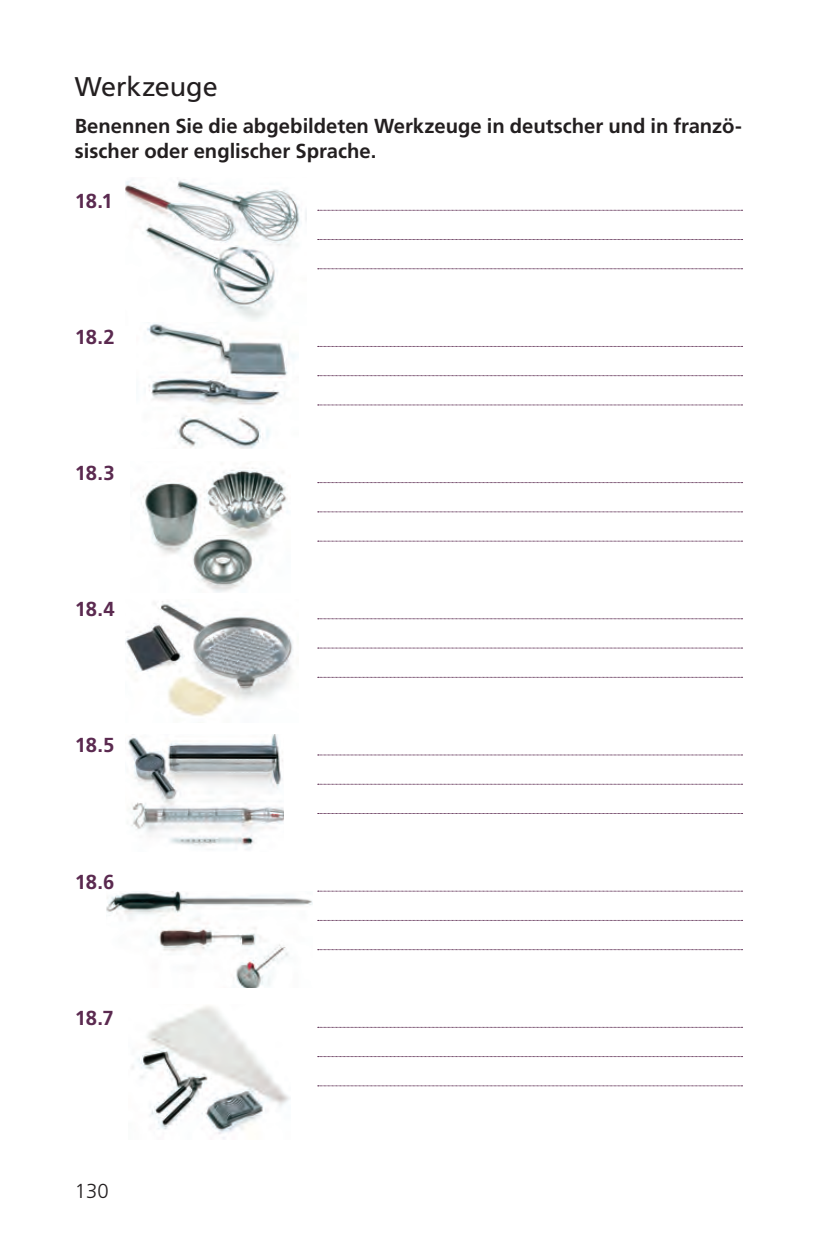
<style>
.page{position:relative;width:828px;height:1244px;background:#fff}
.page>*{position:absolute;margin:0;border:0;box-sizing:border-box;transform-origin:0 0}
.t1{font:27px "Frutiger LT Std";letter-spacing:-.005em;color:#231f20}
.t2{font:700 20.25px/24.8px "Frutiger LT Std";color:#231f20}
.t3{font:700 20.25px "Frutiger LT Pro";letter-spacing:-.02em;color:#5b2a50}
.t4{font:300 20.25px "Frutiger LT Pro";color:#231f20}
</style>
<div class="page">
<svg style="left:318px;top:210px;width:424px;height:1px"></svg>
<svg style="left:318px;top:239px;width:424px;height:1px"></svg>
<svg style="left:318px;top:268px;width:424px;height:1px"></svg>
<svg style="left:318px;top:346px;width:424px;height:1px"></svg>
<svg style="left:318px;top:375px;width:424px;height:1px"></svg>
<svg style="left:318px;top:404px;width:424px;height:1px"></svg>
<svg style="left:318px;top:482px;width:424px;height:1px"></svg>
<svg style="left:318px;top:511px;width:424px;height:1px"></svg>
<svg style="left:318px;top:541px;width:424px;height:1px"></svg>
<svg style="left:318px;top:618px;width:424px;height:1px"></svg>
<svg style="left:318px;top:647px;width:424px;height:1px"></svg>
<svg style="left:318px;top:677px;width:424px;height:1px"></svg>
<svg style="left:318px;top:754px;width:424px;height:1px"></svg>
<svg style="left:318px;top:784px;width:424px;height:1px"></svg>
<svg style="left:318px;top:813px;width:424px;height:1px"></svg>
<svg style="left:318px;top:890px;width:424px;height:1px"></svg>
<svg style="left:318px;top:920px;width:424px;height:1px"></svg>
<svg style="left:318px;top:949px;width:424px;height:1px"></svg>
<svg style="left:318px;top:1027px;width:424px;height:1px"></svg>
<svg style="left:318px;top:1056px;width:424px;height:1px"></svg>
<svg style="left:318px;top:1085px;width:424px;height:1px"></svg>
<img style="left:126px;top:180px;width:181px;height:140px">
<img style="left:147px;top:323px;width:149px;height:126px">
<img style="left:139px;top:467px;width:148px;height:126px">
<img style="left:126px;top:601px;width:167px;height:116px">
<img style="left:106px;top:891px;width:207px;height:96px">
<img style="left:131px;top:1006px;width:159px;height:133px">
<img style="left:128px;top:735px;width:156px;height:115px">
<h1 class="t1" style="left:75px;top:71px;width:144px">Werkzeuge</h1>
<p class="t2" style="left:75px;top:114px;width:668px">Benennen Sie die abgebildeten Werkzeuge in deutscher und in franzö&shy;sischer oder englischer Sprache.</p>
<p class="t3" style="left:75px;top:189px;width:39px">18.1</p>
<p class="t3" style="left:75px;top:325px;width:41px">18.2</p>
<p class="t3" style="left:75px;top:461px;width:41px">18.3</p>
<p class="t3" style="left:75px;top:597px;width:41px">18.4</p>
<p class="t3" style="left:75px;top:733px;width:41px">18.5</p>
<p class="t3" style="left:75px;top:869px;width:41px">18.6</p>
<p class="t3" style="left:75px;top:1005px;width:40px">18.7</p>
<p class="t4" style="left:75px;top:1179px;width:35px">130</p>
</div>
